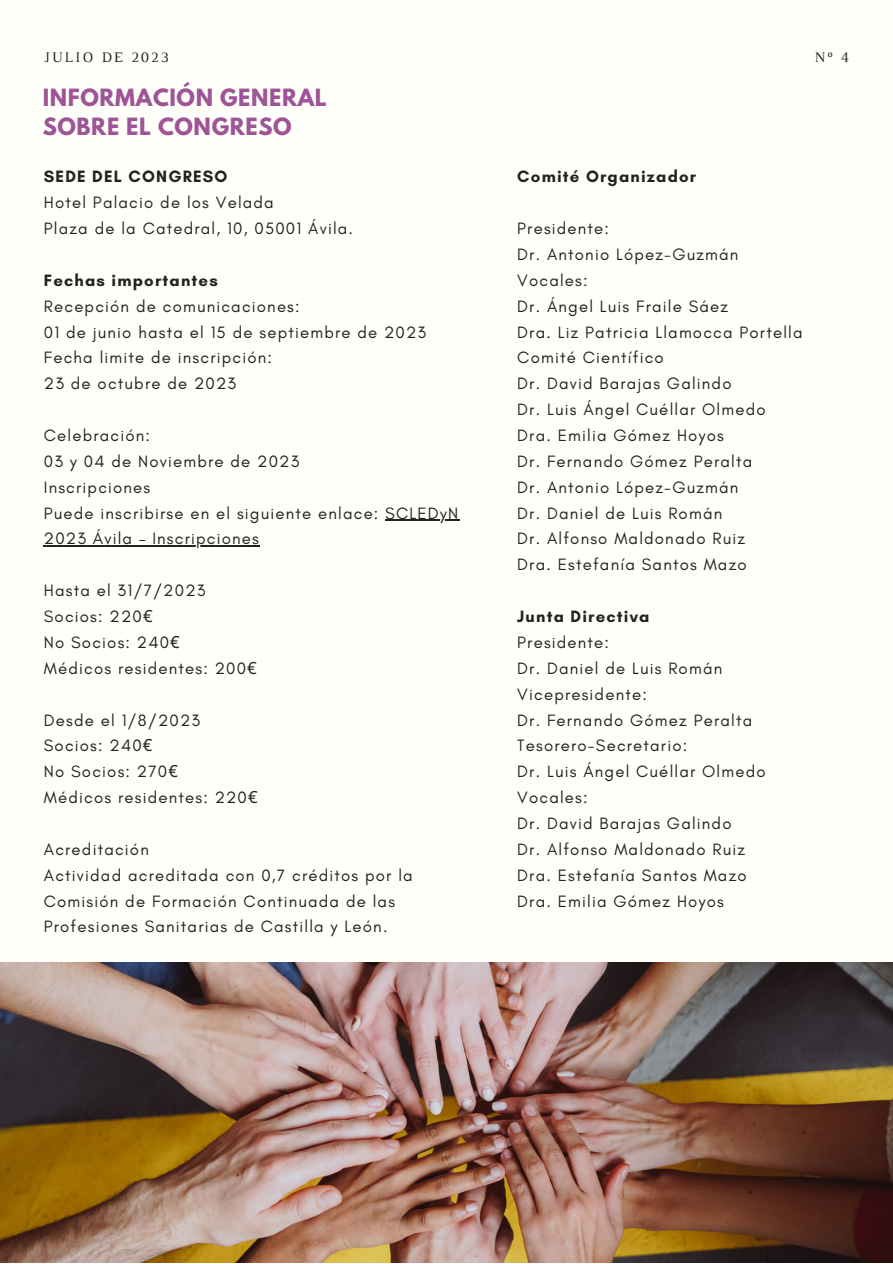
<style>
.page{position:relative;width:893px;height:1264px;background:#fff}
.page>*{position:absolute;margin:0;border:0;box-sizing:border-box;transform-origin:0 0}
.t1{font:700 21px/29.2px "League Spartan";letter-spacing:.03em;color:#9e5497}
.t2{font:16.8px/25.8px "Glacial Indifference";letter-spacing:.07em;color:#222}
.t3{font:700 16.8px "Glacial Indifference";letter-spacing:.07em;color:#222}
.t4{font:14.85px "Luthier";letter-spacing:.14em;color:#222}
.s1{font-family:"Noto Sans"}
</style>
<div class="page">
<div style="left:0;top:0;width:892px;height:1262px;background:#fffff9"></div>
<img style="left:0;top:962px;width:892px;height:299px">
<hr style="left:385px;top:519px;width:74px;height:2px;background:#222">
<hr style="left:44px;top:545px;width:216px;height:1px;background:#222">
<p class="t4" style="left:44px;top:52px;width:126px">JULIO DE 2023</p>
<p class="t4" style="left:814px;top:52px;width:36px">Nº 4</p>
<p class="t1" style="left:43px;top:85px;width:285px">INFORMACIÓN GENERAL<br>SOBRE EL CONGRESO</p>
<p class="t3" style="left:517px;top:166px;width:180px">Comité Organizador</p>
<p class="t2" style="left:517px;top:215px;width:93px">Presidente:</p>
<p class="t2" style="left:517px;top:241px;width:223px">Dr. Antonio López-Guzmán</p>
<p class="t2" style="left:517px;top:267px;width:72px">Vocales:</p>
<p class="t2" style="left:517px;top:293px;width:212px">Dr. Ángel Luis Fraile Sáez</p>
<p class="t2" style="left:517px;top:319px;width:287px">Dra. Liz Patricia Llamocca Portella</p>
<p class="t2" style="left:517px;top:344px;width:148px">Comité Científico</p>
<p class="t2" style="left:517px;top:370px;width:216px">Dr. David Barajas Galindo</p>
<p class="t2" style="left:517px;top:396px;width:250px">Dr. Luis Ángel Cuéllar Olmedo</p>
<p class="t2" style="left:517px;top:422px;width:208px">Dra. Emilia Gómez Hoyos</p>
<p class="t2" style="left:517px;top:448px;width:236px">Dr. Fernando Gómez Peralta</p>
<p class="t2" style="left:517px;top:474px;width:223px">Dr. Antonio López-Guzmán</p>
<p class="t2" style="left:517px;top:500px;width:206px">Dr. Daniel de Luis Román</p>
<p class="t2" style="left:517px;top:525px;width:229px">Dr. Alfonso Maldonado Ruiz</p>
<p class="t2" style="left:517px;top:551px;width:231px">Dra. Estefanía Santos Mazo</p>
<p class="t3" style="left:517px;top:606px;width:134px">Junta Directiva</p>
<p class="t2" style="left:517px;top:629px;width:93px">Presidente:</p>
<p class="t2" style="left:517px;top:655px;width:206px">Dr. Daniel de Luis Román</p>
<p class="t2" style="left:517px;top:681px;width:131px">Vicepresidente:</p>
<p class="t2" style="left:517px;top:706px;width:236px">Dr. Fernando Gómez Peralta</p>
<p class="t2" style="left:517px;top:732px;width:171px">Tesorero-Secretario:</p>
<p class="t2" style="left:517px;top:758px;width:250px">Dr. Luis Ángel Cuéllar Olmedo</p>
<p class="t2" style="left:517px;top:784px;width:72px">Vocales:</p>
<p class="t2" style="left:517px;top:810px;width:216px">Dr. David Barajas Galindo</p>
<p class="t2" style="left:517px;top:836px;width:229px">Dr. Alfonso Maldonado Ruiz</p>
<p class="t2" style="left:517px;top:862px;width:231px">Dra. Estefanía Santos Mazo</p>
<p class="t2" style="left:517px;top:887px;width:208px">Dra. Emilia Gómez Hoyos</p>
<p class="t3" style="left:44px;top:166px;width:185px">SEDE DEL CONGRESO</p>
<p class="t2" style="left:44px;top:189px;width:231px">Hotel Palacio de los Velada</p>
<p class="t2" style="left:44px;top:215px;width:311px">Plaza de la Catedral, 10, 05001 Ávila.</p>
<p class="t3" style="left:44px;top:270px;width:175px">Fechas importantes</p>
<p class="t2" style="left:44px;top:293px;width:257px">Recepción de comunicaciones:</p>
<p class="t2" style="left:44px;top:319px;width:384px">01 de junio hasta el 15 de septiembre de 2023</p>
<p class="t2" style="left:44px;top:344px;width:230px">Fecha limite de inscripción:</p>
<p class="t2" style="left:44px;top:370px;width:194px">23 de octubre de 2023</p>
<p class="t2" style="left:44px;top:422px;width:108px">Celebración:</p>
<p class="t2" style="left:44px;top:448px;width:257px">03 y 04 de Noviembre de 2023</p>
<p class="t2" style="left:44px;top:474px;width:108px">Inscripciones</p>
<p class="t2" style="left:44px;top:500px;width:416px">Puede inscribirse en el siguiente enlace: SCLEDyN<br>2023 Ávila – Inscripciones</p>
<p class="t2" style="left:44px;top:577px;width:163px">Hasta el 31/7/2023</p>
<p class="t2" style="left:44px;top:603px;width:110px">Socios: 220<span class="s1">€</span></p>
<p class="t2" style="left:44px;top:629px;width:137px">No Socios: 240<span class="s1">€</span></p>
<p class="t2" style="left:44px;top:655px;width:214px">Médicos residentes: 200<span class="s1">€</span></p>
<p class="t2" style="left:44px;top:706px;width:158px">Desde el 1/8/2023</p>
<p class="t2" style="left:44px;top:732px;width:110px">Socios: 240<span class="s1">€</span></p>
<p class="t2" style="left:44px;top:758px;width:136px">No Socios: 270<span class="s1">€</span></p>
<p class="t2" style="left:44px;top:784px;width:215px">Médicos residentes: 220<span class="s1">€</span></p>
<p class="t2" style="left:44px;top:836px;width:106px">Acreditación</p>
<p class="t2" style="left:44px;top:862px;width:370px">Actividad acreditada con 0,7 créditos por la<br>Comisión de Formación Continuada de las<br>Profesiones Sanitarias de Castilla y León.</p>
</div>
